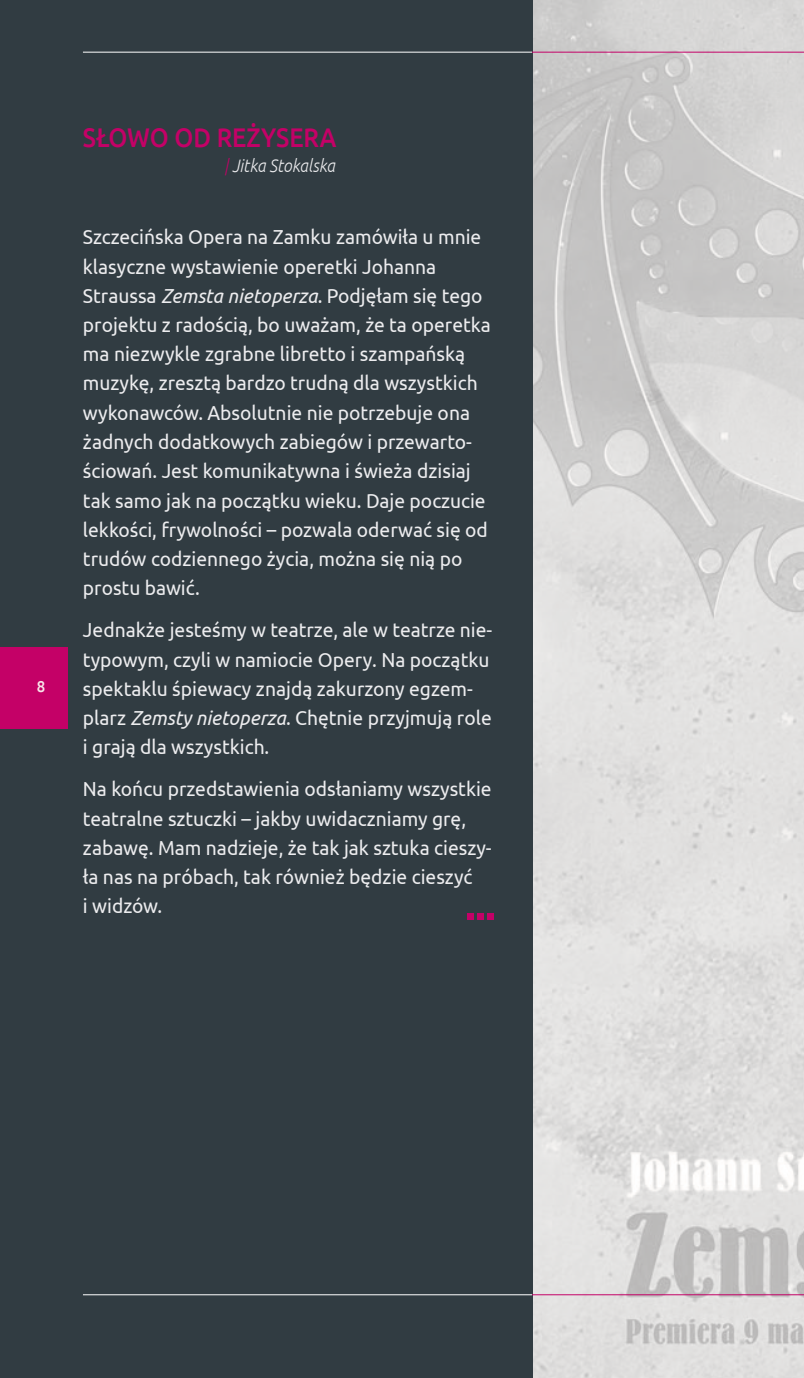
<style>
.page{position:relative;width:804px;height:1378px;background:#fff}
.page>*{position:absolute;margin:0;border:0;box-sizing:border-box;transform-origin:0 0}
.t1{font:500 27px "Ubuntu";color:#c40167;scale:.9 1}
.t2{font:20.25px/29.2px "Ubuntu";color:#ececee;scale:.95 1}
.t3{font:italic 300 18px "Ubuntu";color:#ececee;scale:.9 1}
.t4{font:500 15.75px "Ubuntu";color:#f8e4e9;scale:.95 1}
.s1{color:#c40167}
.s2{font-style:italic}
</style>
<div class="page">
<img style="left:532px;top:0;width:272px;height:1378px">
<div style="left:0;top:0;width:532px;height:1378px;background:#313c42"></div>
<div style="left:0;top:647px;width:67px;height:81px;background:#c40167"></div>
<hr style="left:83px;top:52px;width:449px;height:1px;background:#fff">
<hr style="left:532px;top:52px;width:272px;height:1px;background:#c40167">
<hr style="left:83px;top:1294px;width:449px;height:1px;background:#fff">
<hr style="left:532px;top:1294px;width:272px;height:1px;background:#c40167">
<div style="left:487px;top:913px;width:6px;height:7px;background:#c40167"></div>
<div style="left:477px;top:913px;width:7px;height:7px;background:#c40167"></div>
<div style="left:467px;top:913px;width:7px;height:7px;background:#c40167"></div>
<p class="t4" style="left:37px;top:669px;width:10px">8</p>
<p class="t4" style="left:37px;top:676px;width:10px">8</p>
<h1 class="t1" style="left:83px;top:120px;width:283px">SŁOWO OD REŻYSERA</h1>
<p class="t3" style="left:224px;top:155px;width:125px"><span class="s1">|</span> Jitka Stokalska</p>
<p class="t2" style="left:83px;top:222px;width:431px">Szczecińska Opera na Zamku zamówiła u mnie klasyczne wystawienie operetki Johanna Straussa <span class="s2">Zemsta nietoperza</span>. Podjęłam się tego projektu z radością, bo uważam, że ta operetka ma niezwykle zgrabne libretto i szampańską muzykę, zresztą bardzo trudną dla wszystkich wykonawców. Absolutnie nie potrzebuje ona żadnych dodatkowych zabiegów i przewarto&shy;ściowań. Jest komunikatywna i świeża dzisiaj tak samo jak na początku wieku. Daje poczucie lekkości, frywolności – pozwala oderwać się od trudów codziennego życia, można się nią po prostu bawić.</p>
<p class="t2" style="left:83px;top:615px;width:432px">Jednakże jesteśmy w teatrze, ale w teatrze nie&shy;typowym, czyli w namiocie Opery. Na początku spektaklu śpiewacy znajdą zakurzony egzem&shy;plarz <span class="s2">Zemsty nietoperza</span>. Chętnie przyjmują role i grają dla wszystkich.</p>
<p class="t2" style="left:83px;top:774px;width:432px">Na końcu przedstawienia odsłaniamy wszystkie teatralne sztuczki – jakby uwidaczniamy grę, zabawę. Mam nadzieje, że tak jak sztuka cieszy&shy;ła nas na próbach, tak również będzie cieszyć<br>i widzów.</p>
</div>
